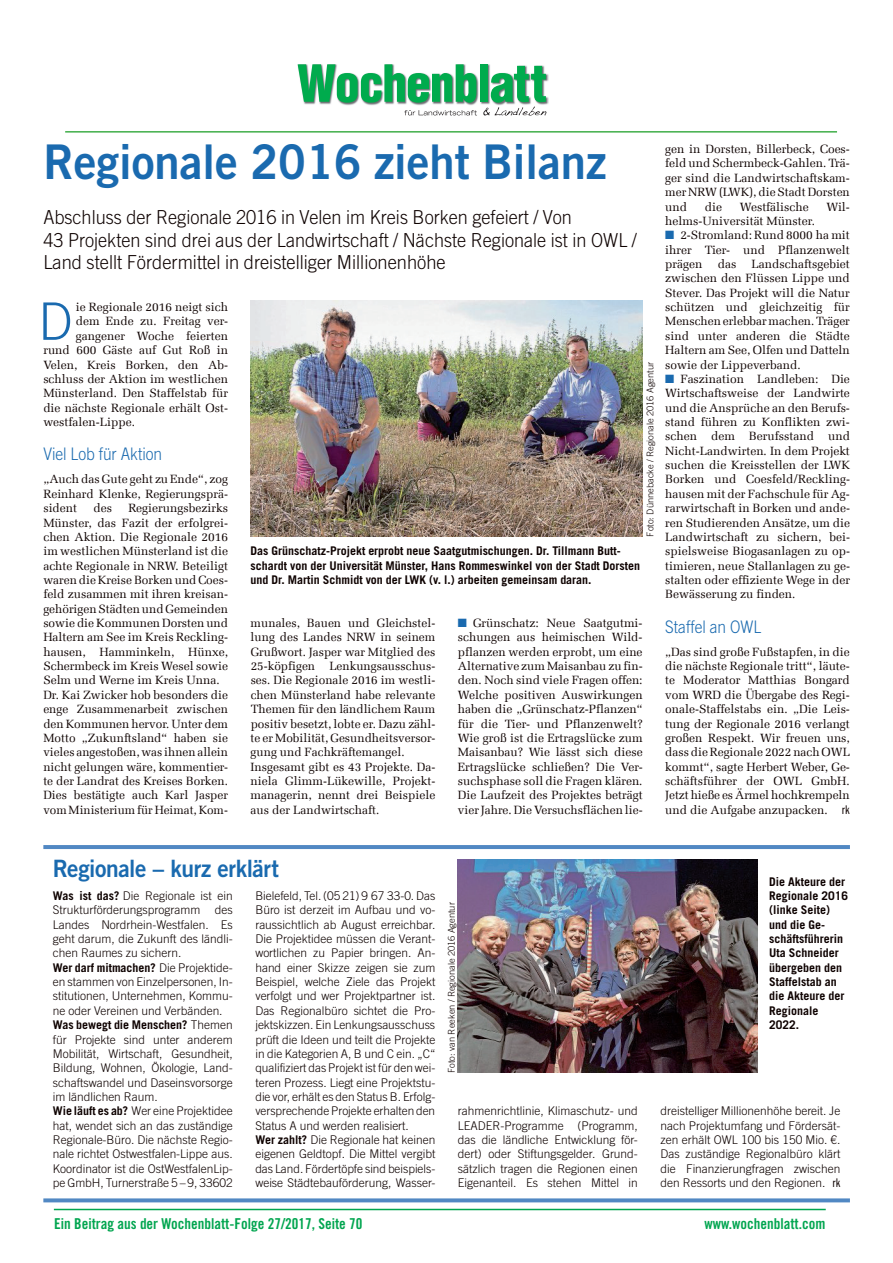
<style>
.page{position:relative;width:893px;height:1263px;background:#fff}
.page>*{position:absolute;margin:0;border:0;box-sizing:border-box;transform-origin:0 0}
.t1{font:300 51.75px "Trade Gothic LT Pro";color:#1a6aaf}
.t2{font:47.85px "Trade Gothic LT Pro Bd 2";color:#1a6aaf;scale:.95 1}
.t3{font:24px "Trade Gothic LT Pro Bd 2";letter-spacing:-.015em;color:#1a6aaf;scale:.95 1}
.t4{font:300 19.35px/22.6px "Trade Gothic LT Pro";color:#0e0200;scale:.94 1}
.t5{font:300 17.25px "Trade Gothic LT Pro";color:#1a6aaf;scale:.9 1}
.t6{font:15px "Trade Gothic LT Pro Bd Cn 20";color:#00a54f}
.t7{font:12px/14.4px "Melior Com";color:#0e0200;text-align:justify}
.t8{font:300 12px/14.4px "Trade Gothic LT Pro";color:#0e0200}
.t9{font:700 12px/14.4px "Trade Gothic LT Pro";color:#0e0200}
.t10{font:300 9.3px "Trade Gothic LT Pro";color:#0e0200}
.s1{color:#1a6aaf}
.s2{font-family:"Trade Gothic LT Pro Cn 18"}
.s3{font-weight:700}
.s4{font-family:"Trade Gothic LT Pro Cn 18";font-weight:400}
</style>
<div class="page">
<hr style="left:54px;top:1209px;width:772px;height:1px;background:#00a54f">
<img style="left:304px;top:64px;width:245px;height:41px">
<svg style="left:298px;top:64px;width:178px;height:39px"></svg>
<div style="left:480px;top:64px;width:8px;height:38px;background:#00ab4d"></div>
<svg style="left:483px;top:66px;width:63px;height:50px"></svg>
<svg style="left:404px;top:110px;width:73px;height:5px"></svg>
<hr style="left:65px;top:131px;width:772px;height:2px;background:#40ae49">
<hr style="left:43px;top:845px;width:807px;height:4px;background:#5188c3">
<svg style="left:43px;top:1198px;width:807px;height:4px;background:#6394c9"></svg>
<img style="left:251px;top:301px;width:392px;height:235px">
<img style="left:458px;top:859px;width:300px;height:213px">
<h2 class="t2" style="left:43px;top:132px;width:594px">Regionale 2016 zieht Bilanz</h2>
<h3 class="t4" style="left:43px;top:205px;width:633px">Abschluss der Regionale 2016 in Velen im Kreis Borken gefeiert / Von<br>43 Projekten sind drei aus der Landwirtschaft / Nächste Regionale ist in OWL /<br>Land stellt Fördermittel in dreistelliger Millionenhöhe</h3>
<h1 class="t1" style="left:38px;top:291px;width:36px">D</h1>
<p class="t7" style="left:76px;top:300px;width:154px">ie Regionale 2016 neigt sich</p>
<p class="t7" style="left:76px;top:314px;width:154px">dem Ende zu. Freitag ver-</p>
<p class="t7" style="left:76px;top:328px;width:154px">gangener Woche feierten</p>
<p class="t7" style="left:43px;top:343px;width:186px">rund 600 Gäste auf Gut Roß in</p>
<p class="t7" style="left:43px;top:357px;width:186px">Velen, Kreis Borken, den Ab-</p>
<p class="t7" style="left:43px;top:372px;width:186px">schluss der Aktion im westlichen</p>
<p class="t7" style="left:43px;top:386px;width:186px">Münsterland. Den Staffelstab für</p>
<p class="t7" style="left:43px;top:400px;width:186px">die nächste Regionale erhält Ost-</p>
<p class="t7" style="left:43px;top:415px;width:93px">westfalen-Lippe.</p>
<h3 class="t5" style="left:43px;top:444px;width:134px">Viel Lob für Aktion</h3>
<p class="t7" style="left:43px;top:472px;width:186px">„Auch das Gute geht zu Ende“, zog Reinhard Klenke, Regierungsprä&shy;sident</p>
<p class="t10" style="left:644px;top:537px;width:176px;rotate:-90deg">Foto: Dünnebacke / Regionale 2016 Agentur</p>
<p class="t7" style="left:43px;top:501px;width:186px;text-align:left;text-indent:85px">Regierungsbezirks<br>Münster, das Fazit der erfolgrei&shy;chen Aktion. Die Regionale 2016 im westlichen Münsterland ist die achte Regionale in NRW. Beteiligt waren die Kreise Borken und Coes&shy;feld zusammen mit ihren kreisan&shy;gehörigen Städten und Gemeinden sowie die Kommunen Dorsten und<br>Haltern am See im Kreis Reckling&shy;hausen, Hamminkeln, Hünxe,<br>Schermbeck im Kreis Wesel sowie<br>Selm und Werne im Kreis Unna.<br>Dr. Kai Zwicker hob besonders die enge Zusammenarbeit zwischen den Kommunen hervor. Unter dem<br>Motto „Zukunftsland“ haben sie vieles angestoßen, was ihnen allein nicht gelungen wäre, kommentier&shy;te der Landrat des Kreises Borken.<br>Dies bestätigte auch Karl Jasper vom Ministerium für Heimat, Kom-</p>
<p class="t7" style="left:93px;top:501px;width:20px">des</p>
<p class="t9" style="left:251px;top:544px;width:391px">Das Grünschatz-Projekt erprobt neue Saatgutmischungen. Dr. Tillmann Butt&shy;schardt von der Universität Münster, Hans Rommeswinkel von der Stadt Dorsten und Dr. Martin Schmidt von der LWK (v. l.) arbeiten gemeinsam daran.</p>
<p class="t7" style="left:251px;top:616px;width:186px;text-align:left">munales, Bauen und Gleichstel&shy;lung des Landes NRW in seinem<br>Grußwort. Jasper war Mitglied des<br>25-köpfigen Lenkungsausschus&shy;ses. Die Regionale 2016 im westli&shy;chen Münsterland habe relevante<br>Themen für den ländlichem Raum positiv besetzt, lobte er. Dazu zähl&shy;te er Mobilität, Gesundheitsversor&shy;gung und Fachkräftemangel.<br>Insgesamt gibt es 43 Projekte. Da&shy;niela Glimm-Lükewille, Projekt&shy;managerin, nennt drei Beispiele aus der Landwirtschaft.</p>
<p class="t7" style="left:458px;top:616px;width:186px"><span class="s1">■</span> Grünschatz: Neue Saatgutmi&shy;schungen aus heimischen Wild&shy;pflanzen werden erprobt, um eine Alternative zum Maisanbau zu fin&shy;den. Noch sind viele Fragen offen:<br>Welche positiven Auswirkungen haben die „Grünschatz-Pflanzen“ für die Tier- und Pflanzenwelt?<br>Wie groß ist die Ertragslücke zum Maisanbau? Wie lässt sich diese Ertragslücke schließen? Die Ver&shy;suchsphase soll die Fragen klären.<br>Die Laufzeit des Projektes beträgt vier Jahre. Die Versuchsflächen lie-</p>
<p class="t7" style="left:665px;top:142px;width:186px">gen in Dorsten, Billerbeck, Coes&shy;feld und Schermbeck-Gahlen. Trä&shy;ger sind die Landwirtschaftskam&shy;mer NRW (LWK), die Stadt Dorsten und</p>
<p class="t7" style="left:705px;top:199px;width:19px">die</p>
<p class="t7" style="left:740px;top:199px;width:71px">Westfälische</p>
<p class="t7" style="left:826px;top:199px;width:25px">Wil-</p>
<p class="t7" style="left:665px;top:214px;width:151px">helms-Universität Münster.</p>
<p class="t7" style="left:665px;top:228px;width:186px"><span class="s1">■</span> 2-Stromland: Rund 8000 ha mit ihrer Tier- und Pflanzenwelt prägen</p>
<p class="t7" style="left:665px;top:257px;width:186px;text-indent:86px">Landschaftsgebiet zwischen den Flüssen Lippe und Stever. Das Projekt will die Natur schützen und gleichzeitig für Menschen erlebbar machen. Träger sind unter anderen die Städte Haltern am See, Olfen und Datteln sowie der Lippeverband.</p>
<p class="t7" style="left:665px;top:372px;width:186px"><span class="s1">■</span> Faszination Landleben: Die Wirtschaftsweise der Landwirte und die Ansprüche an den Berufs&shy;stand führen zu Konflikten zwi&shy;schen dem Berufsstand und Nicht-Landwirten. In dem Projekt suchen die Kreisstellen der LWK Borken und Coesfeld/Reckling&shy;hausen mit der Fachschule für Ag&shy;rarwirtschaft in Borken und ande&shy;ren Studierenden Ansätze, um die Landwirtschaft zu sichern, bei&shy;spielsweise Biogasanlagen zu op&shy;timieren, neue Stallanlagen zu ge&shy;stalten oder effiziente Wege in der Bewässerung zu finden.</p>
<h3 class="t5" style="left:665px;top:616px;width:108px">Staffel an OWL</h3>
<p class="t7" style="left:665px;top:644px;width:186px">„Das sind große Fußstapfen, in die die nächste Regionale tritt“, läute&shy;te Moderator Matthias Bongard vom WRD die Übergabe des Regi&shy;onale-Staffelstabs ein. „Die Leis&shy;tung der Regionale 2016 verlangt großen Respekt. Wir freuen uns, dass die Regionale 2022 nach OWL kommt“, sagte Herbert Weber, Ge&shy;schäftsführer der OWL GmbH.<br>Jetzt hieße es Ärmel hochkrempeln und die Aufgabe anzupacken. <span class="s2">rk</span></p>
<p class="t7" style="left:718px;top:257px;width:20px">das</p>
<h3 class="t3" style="left:53px;top:854px;width:240px">Regionale – kurz erklärt</h3>
<p class="t8" style="left:53px;top:888px;width:182px"><span class="s3">Was ist das?</span> Die Regionale ist ein Strukturförderungsprogramm des Landes Nordrhein-Westfalen. Es geht darum, die Zukunft des ländli&shy;chen Raumes zu sichern.<br><span class="s3">Wer darf mitmachen?</span> Die Projektide&shy;en stammen von Einzelpersonen, In&shy;stitutionen, Unternehmen, Kommu&shy;ne oder Vereinen und Verbänden.<br><span class="s3">Was bewegt die Menschen?</span> Themen für Projekte sind unter anderem Mobilität, Wirtschaft, Gesundheit, Bildung, Wohnen, Ökologie, Land&shy;schaftswandel und Daseinsvorsorge im ländlichen Raum.<br><span class="s3">Wie läuft es ab?</span> Wer eine Projekt idee hat, wendet sich an das zuständige Regionale-Büro. Die nächste Regio&shy;nale richtet Ostwestfalen-Lippe aus.<br>Koordinator ist die OstWestfalenLip&shy;pe GmbH, Turnerstraße 5 – 9, 33602</p>
<p class="t8" style="left:255px;top:888px;width:181px">Bielefeld, Tel. (05 21) 9 67 33-0. Das Büro ist derzeit im Aufbau und vo&shy;raussichtlich ab August erreichbar.<br>Die Projektidee müssen die Verant&shy;wortlichen zu Papier bringen. An&shy;hand einer Skizze zeigen sie zum Beispiel, welche Ziele das Projekt verfolgt und wer Projektpartner ist.<br>Das Regionalbüro sichtet die Pro&shy;jektskizzen. Ein Lenkungsausschuss prüft die Ideen und teilt die Projekte in die Kategorien A, B und C ein. „C“ qualifiziert das Projekt ist für den wei&shy;teren Prozess. Liegt eine Projektstu&shy;die vor, erhält es den Status B. Erfolg&shy;versprechende Projekte erhalten den Status A und werden realisiert.<br><span class="s3">Wer zahlt?</span> Die Regionale hat keinen eigenen Geldtopf. Die Mittel vergibt das Land. Fördertöpfe sind beispiels&shy;weise Städtebauförderung, Wasser-</p>
<p class="t10" style="left:446px;top:1073px;width:172px;rotate:-90deg">Foto: van Reeken / Regionale 2016 Agentur</p>
<p class="t9" style="left:769px;top:874px;width:80px">Die Akteure der<br>Regionale 2016 (linke Seite) und die Ge&shy;schäftsführerin<br>Uta Schneider über geben den<br>Staffelstab an die Akteure der<br>Regionale<br>2022.</p>
<p class="t8" style="left:458px;top:1104px;width:181px;text-align:justify">rahmenrichtlinie, Klimaschutz- und LEADER-Programme (Programm, das die ländliche Entwicklung för&shy;dert) oder Stiftungsgelder. Grund&shy;sätzlich tragen die Regionen einen Eigenanteil. Es stehen Mittel in</p>
<p class="t8" style="left:660px;top:1104px;width:181px;text-align:justify">dreistelliger Millionenhöhe bereit. Je nach Projektumfang und Fördersät&shy;zen erhält OWL 100 bis 150 Mio. €.<br>Das zuständige Regionalbüro klärt die Finanzierungfragen zwischen den Ressorts und den Regionen. <span class="s4">rk</span></p>
<p class="t6" style="left:54px;top:1214px;width:310px">Ein Beitrag aus der Wochenblatt-Folge 27/2017, Seite 70</p>
<p class="t6" style="left:705px;top:1214px;width:122px">www.wochenblatt.com</p>
</div>
